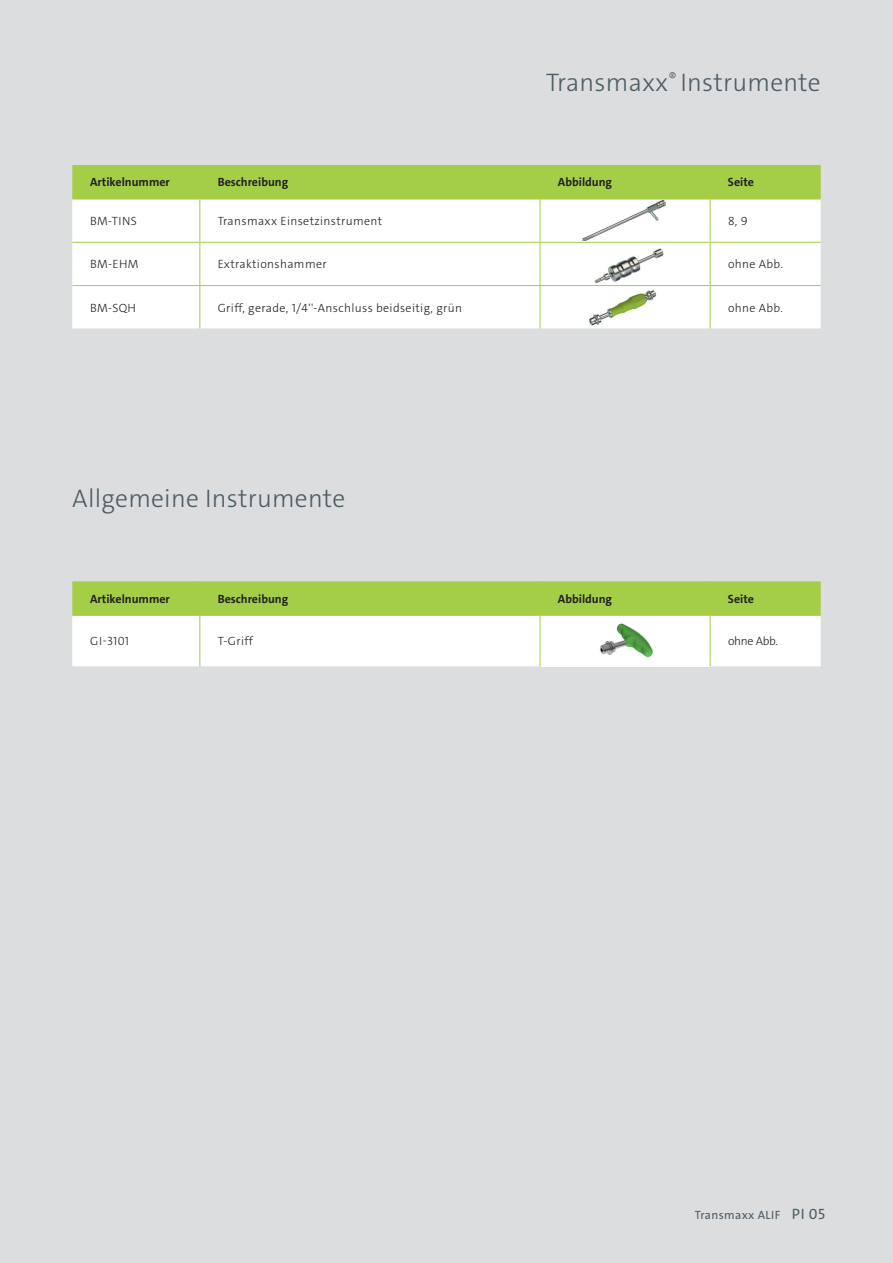
<style>
.page{position:relative;width:893px;height:1263px;background:#dcdddf}
.page>*{position:absolute;margin:0;border:0;box-sizing:border-box;transform-origin:0 0}
.t1{font:300 25.5px "The Sans C4 s";letter-spacing:.01em;color:#4c5c65}
.t2{font:300 12px "The Sans C4 s";letter-spacing:.03em;color:#231f20}
.t3{font:700 12px "The Sans C4 s";color:#231f20}
.t4{font:12px "The Sans C4 s";letter-spacing:.03em;color:#4c5c65}
.s1{font-size:15px}
</style>
<div class="page">
<svg style="left:72px;top:165px;width:749px;height:163px;background:#e8f2d2"></svg>
<hr style="left:199px;top:165px;width:1px;height:34px;background:#a4ce48">
<hr style="left:540px;top:165px;width:1px;height:34px;background:#a4ce48">
<hr style="left:710px;top:165px;width:1px;height:34px;background:#a4ce48">
<hr style="left:199px;top:199px;width:1px;height:43px;background:#a4ce48">
<hr style="left:540px;top:199px;width:1px;height:43px;background:#a4ce48">
<hr style="left:710px;top:199px;width:1px;height:43px;background:#a4ce48">
<hr style="left:710px;top:243px;width:1px;height:42px;background:#a4ce48">
<hr style="left:710px;top:286px;width:1px;height:42px;background:#a4ce48">
<hr style="left:199px;top:243px;width:1px;height:42px;background:#a4ce48">
<hr style="left:540px;top:243px;width:1px;height:42px;background:#a4ce48">
<hr style="left:72px;top:285px;width:128px;height:1px;background:#a4ce48">
<hr style="left:200px;top:285px;width:340px;height:1px;background:#a4ce48">
<hr style="left:199px;top:286px;width:1px;height:42px;background:#a4ce48">
<hr style="left:540px;top:286px;width:1px;height:42px;background:#a4ce48">
<hr style="left:72px;top:242px;width:128px;height:1px;background:#a4ce48">
<hr style="left:200px;top:242px;width:340px;height:1px;background:#a4ce48">
<hr style="left:72px;top:199px;width:128px;height:1px;background:#a4ce48">
<hr style="left:200px;top:199px;width:340px;height:1px;background:#a4ce48">
<hr style="left:540px;top:199px;width:170px;height:1px;background:#a4ce48">
<hr style="left:710px;top:199px;width:111px;height:1px;background:#a4ce48">
<hr style="left:540px;top:242px;width:170px;height:1px;background:#a4ce48">
<hr style="left:710px;top:242px;width:111px;height:1px;background:#a4ce48">
<hr style="left:540px;top:285px;width:170px;height:1px;background:#a4ce48">
<hr style="left:710px;top:285px;width:111px;height:1px;background:#a4ce48">
<img style="left:566px;top:200px;width:110px;height:41px">
<img style="left:558px;top:245px;width:129px;height:38px">
<img style="left:563px;top:288px;width:124px;height:38px">
<svg style="left:72px;top:581px;width:749px;height:85px;background:#d4e8a9"></svg>
<div style="left:540px;top:615px;width:170px;height:51px;background:#fff"></div>
<hr style="left:199px;top:581px;width:1px;height:34px;background:#a4ce48">
<hr style="left:540px;top:581px;width:1px;height:34px;background:#a4ce48">
<hr style="left:710px;top:581px;width:1px;height:34px;background:#a4ce48">
<hr style="left:199px;top:616px;width:1px;height:50px;background:#a4ce48">
<hr style="left:540px;top:616px;width:1px;height:50px;background:#a4ce48">
<hr style="left:710px;top:616px;width:1px;height:50px;background:#a4ce48">
<hr style="left:72px;top:615px;width:128px;height:1px;background:#a4ce48">
<hr style="left:200px;top:615px;width:340px;height:1px;background:#a4ce48">
<hr style="left:540px;top:615px;width:170px;height:1px;background:#a4ce48">
<hr style="left:710px;top:615px;width:111px;height:1px;background:#a4ce48">
<img style="left:599px;top:623px;width:54px;height:35px">
<h1 class="t1" style="left:546px;top:66px;width:276px">Transmaxx<sup>®</sup> Instrumente</h1>
<p class="t3" style="left:90px;top:174px;width:81px">Artikelnummer</p>
<p class="t3" style="left:218px;top:174px;width:72px">Beschreibung</p>
<p class="t3" style="left:558px;top:174px;width:56px">Abbildung</p>
<p class="t3" style="left:728px;top:174px;width:28px">Seite</p>
<p class="t2" style="left:90px;top:213px;width:48px">BM-TINS</p>
<p class="t2" style="left:218px;top:213px;width:166px">Transmaxx Einsetzinstrument</p>
<p class="t2" style="left:728px;top:213px;width:21px">8, 9</p>
<p class="t2" style="left:90px;top:257px;width:50px">BM-EHM</p>
<p class="t2" style="left:218px;top:257px;width:110px">Extraktionshammer</p>
<p class="t2" style="left:728px;top:257px;width:55px">ohne Abb.</p>
<p class="t2" style="left:90px;top:300px;width:47px">BM-SQH</p>
<p class="t2" style="left:218px;top:300px;width:246px">Griff, gerade, 1/4''-Anschluss beidseitig, grün</p>
<p class="t2" style="left:728px;top:300px;width:55px">ohne Abb.</p>
<h1 class="t1" style="left:72px;top:482px;width:274px">Allgemeine Instrumente</h1>
<p class="t3" style="left:90px;top:591px;width:81px">Artikelnummer</p>
<p class="t3" style="left:218px;top:591px;width:72px">Beschreibung</p>
<p class="t3" style="left:558px;top:591px;width:56px">Abbildung</p>
<p class="t3" style="left:728px;top:591px;width:28px">Seite</p>
<p class="t2" style="left:90px;top:634px;width:40px">GI-3101</p>
<p class="t2" style="left:218px;top:634px;width:37px">T-Griff</p>
<p class="t2" style="left:728px;top:634px;width:50px">ohne Abb.</p>
<p class="t4" style="left:695px;top:1207px;width:132px">Transmaxx ALIF <span class="s1">PI 05</span></p>
</div>
